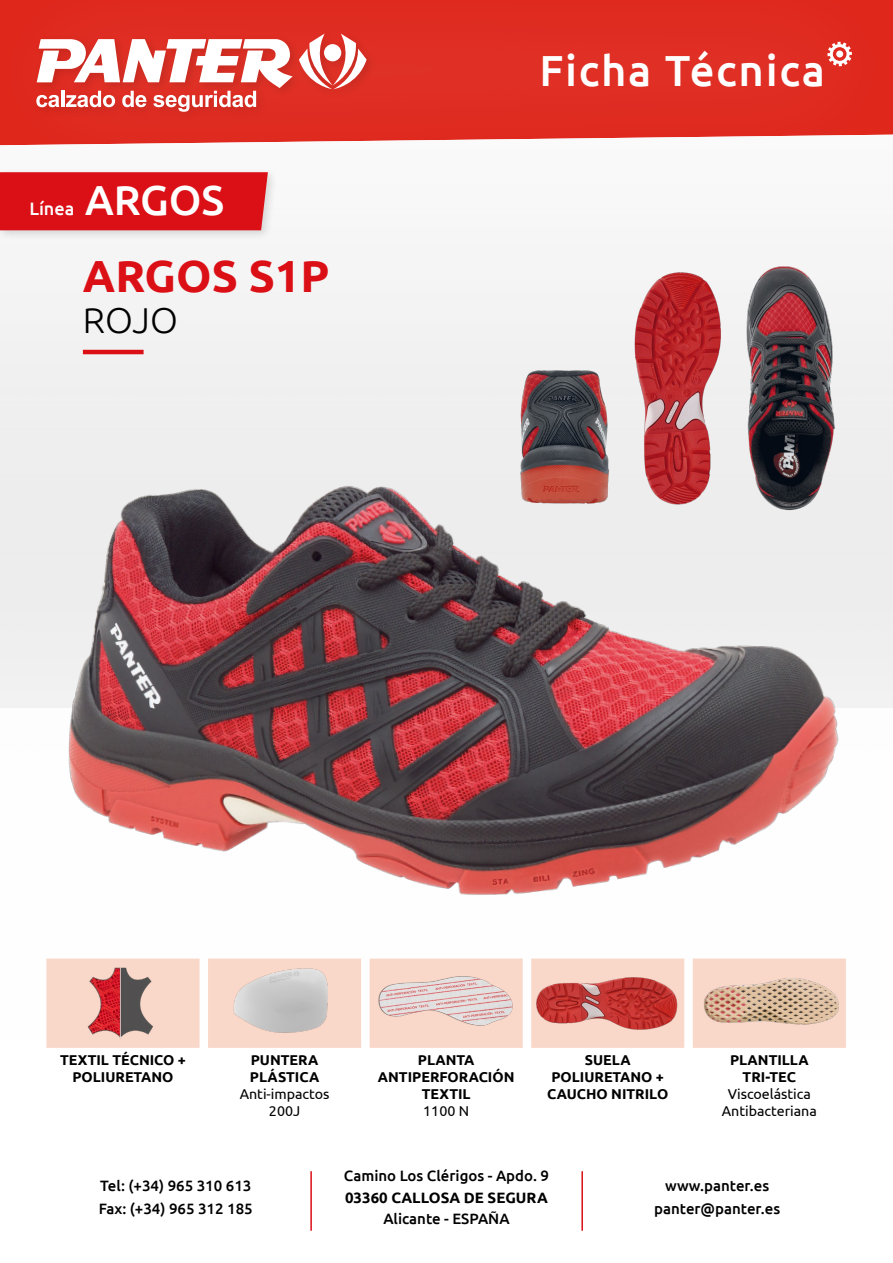
<style>
.page{position:relative;width:893px;height:1263px;background:#fff}
.page>*{position:absolute;margin:0;border:0;box-sizing:border-box;transform-origin:0 0}
.t1{font:700 45px "Ubuntu";color:#db0f16}
.t2{font:500 43.5px "Ubuntu";letter-spacing:.04em;color:#fff}
.t3{font:500 42px "Ubuntu";letter-spacing:-.005em;color:#fff}
.t4{font:300 36px "Ubuntu";color:#000}
.t5{font:500 18px "Ubuntu";color:#fff}
.t6{font:500 15px/23.4px "Ubuntu";color:#000}
.t7{font:700 15px "Ubuntu";color:#000}
.t8{font:700 14.25px/17.1px "Ubuntu";color:#000;text-align:center}
.t9{font:14.25px/17.1px "Ubuntu";color:#000;text-align:center}
</style>
<div class="page">
<div style="left:0;top:0;width:893px;height:147px;background:#df2c21"></div>
<svg style="left:299px;top:34px;width:68px;height:55px"></svg>
<svg style="left:36px;top:39px;width:257px;height:73px"></svg>
<div style="left:0;top:167px;width:279px;height:75px;background:#000;opacity:.14"></div>
<div style="left:0;top:172px;width:268px;height:58px;background:#db0f16"></div>
<svg style="left:827px;top:42px;width:25px;height:24px"></svg>
<div style="left:836px;top:50px;width:7px;height:8px;background:#fff;border-radius:50%"></div>
<hr style="left:83px;top:350px;width:61px;height:4px;background:#db0f16">
<hr style="left:310px;top:1171px;width:2px;height:60px;background:#db0f16">
<hr style="left:581px;top:1171px;width:2px;height:60px;background:#db0f16">
<img style="left:0;top:368px;width:893px;height:528px">
<svg style="left:46px;top:958px;width:647px;height:90px;fill:#f9d8ca"></svg>
<img style="left:71px;top:958px;width:98px;height:88px">
<img style="left:216px;top:958px;width:132px;height:88px">
<img style="left:370px;top:967px;width:147px;height:71px">
<img style="left:531px;top:958px;width:153px;height:90px">
<img style="left:693px;top:958px;width:153px;height:90px">
<img style="left:515px;top:354px;width:98px;height:158px">
<img style="left:630px;top:257px;width:98px;height:255px">
<img style="left:745px;top:257px;width:97px;height:255px">
<p class="t5" style="left:29px;top:197px;width:46px">Línea</p>
<h3 class="t3" style="left:85px;top:174px;width:141px">ARGOS</h3>
<h1 class="t1" style="left:83px;top:249px;width:248px">ARGOS S1P</h1>
<h3 class="t4" style="left:83px;top:298px;width:97px">ROJO</h3>
<h2 class="t2" style="left:539px;top:43px;width:287px">Ficha Técnica</h2>
<p class="t8" style="left:60px;top:1051px;width:127px">TEXTIL TÉCNICO +<br>POLIURETANO</p>
<p class="t8" style="left:250px;top:1051px;width:71px;text-align:left">PUNTERA<br>PLÁSTICA</p>
<p class="t9" style="left:240px;top:1085px;width:91px">Anti-impactos<br>200J</p>
<p class="t8" style="left:378px;top:1051px;width:138px">PLANTA<br>ANTIPERFORACIÓN<br>TEXTIL</p>
<p class="t9" style="left:423px;top:1102px;width:47px">1100 N</p>
<p class="t8" style="left:547px;top:1051px;width:123px">SUELA<br>POLIURETANO +<br>CAUCHO NITRILO</p>
<p class="t8" style="left:730px;top:1051px;width:80px">PLANTILLA<br>TRI-TEC</p>
<p class="t9" style="left:722px;top:1085px;width:97px">Viscoelástica<br>Antibacteriana</p>
<p class="t6" style="left:99px;top:1173px;width:155px">Tel: (+34) 965 310 613<br>Fax: (+34) 965 312 185</p>
<p class="t6" style="left:344px;top:1163px;width:207px">Camino Los Clérigos - Apdo. 9</p>
<p class="t7" style="left:345px;top:1189px;width:204px">03360 CALLOSA DE SEGURA</p>
<p class="t6" style="left:383px;top:1207px;width:128px">Alicante - ESPAÑA</p>
<p class="t6" style="left:654px;top:1173px;width:128px;text-align:center">www.panter.es panter@panter.es</p>
</div>
